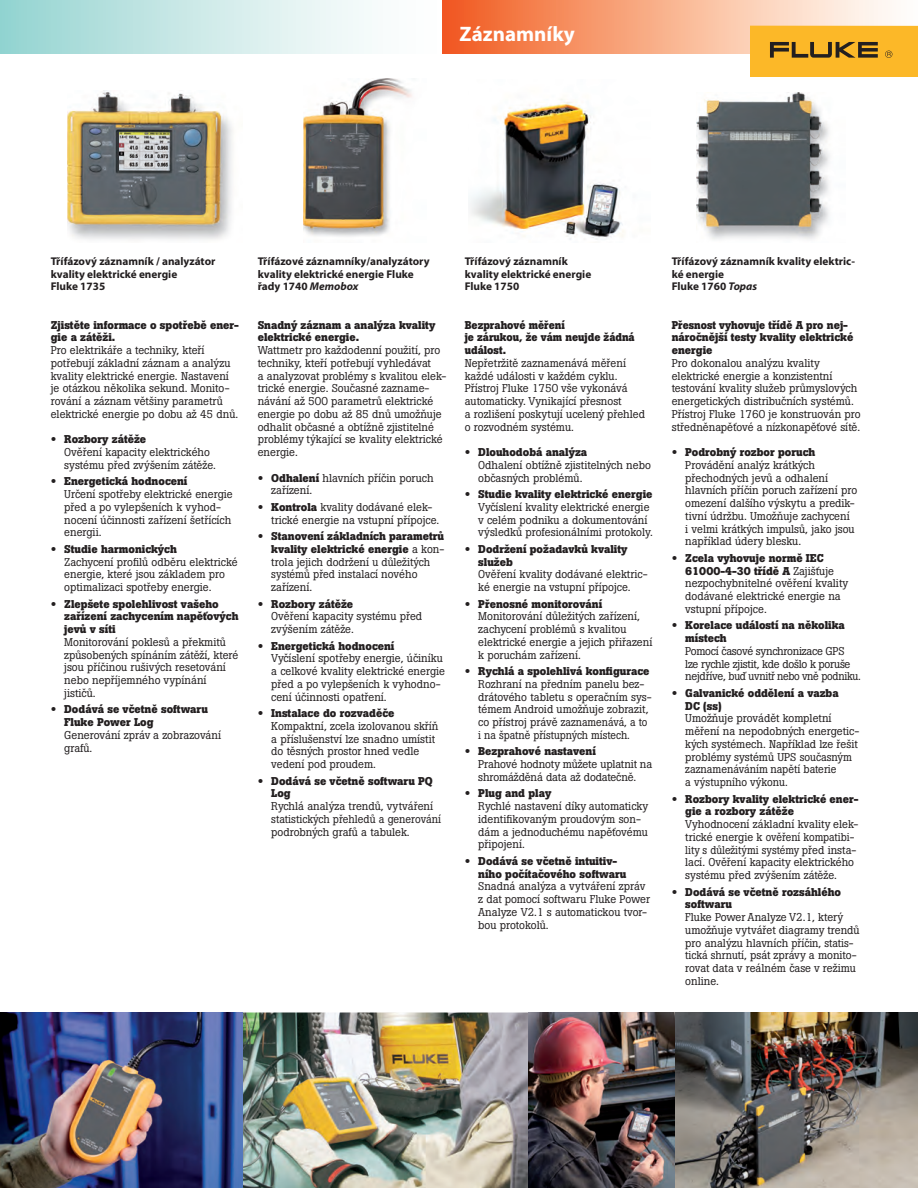
<style>
.page{position:relative;width:918px;height:1188px;background:#fff}
.page>*{position:absolute;margin:0;border:0;box-sizing:border-box;transform-origin:0 0}
.t1{font:700 21px "Myriad Pro";color:#fff}
.t2{font:11.25px/12.8px "Boton Pro";color:#231f20}
.t3{font:700 11.25px/12.8px "Boton Pro";color:#231f20}
.t4{font:700 11.25px/12.8px "Myriad Pro";color:#231f20}
.t5{font:11.25px/12.8px "Boton Pro";letter-spacing:-.025em;color:#231f20}
.t6{font:700 11.25px/12.8px "Boton Pro";color:#231f20;scale:.96 1}
.s1{font-family:"Helvetica Neue LT Std";font-weight:700;font-stretch:expanded}
.s2{font-weight:700}
.s3{font-family:"Helvetica Neue LT Std";font-stretch:expanded}
.s4{font-style:italic}
</style>
<div class="page">
<img style="left:68px;top:91px;width:165px;height:149px">
<img style="left:696px;top:93px;width:134px;height:147px">
<img style="left:470px;top:99px;width:154px;height:141px">
<div style="left:0;top:0;width:442px;height:54px;background:linear-gradient(to right,#98d5d2,#fff)"></div>
<div style="left:442px;top:0;width:476px;height:54px;background:linear-gradient(to right,#f25f22,#fff)"></div>
<img style="left:0;top:1012px;width:918px;height:176px">
<img style="left:304px;top:78px;width:108px;height:159px">
<div style="left:750px;top:26px;width:168px;height:51px;background:#fcb828"></div>
<svg style="left:770px;top:42px;width:108px;height:16px"></svg>
<svg style="left:885px;top:51px;width:7px;height:7px"></svg>
<h1 class="t1" style="left:460px;top:26px;width:117px">Záznamníky</h1>
<p class="t4" style="left:51px;top:256px;width:166px">Třífázový záznamník / analyzátor kvality elektrické energie<br>Fluke 1735</p>
<p class="t3" style="left:51px;top:319px;width:190px">Zjistěte informace o spotřebě ener&shy;gie a zátěži.</p>
<p class="t2" style="left:51px;top:345px;width:189px">Pro elektrikáře a techniky, kteří potřebují základní záznam a analýzu kvality elektrické energie. Nastavení je otázkou několika sekund. Monito&shy;rování a záznam většiny parametrů elektrické energie po dobu až 45 dnů.</p>
<p class="t2" style="left:64px;top:434px;width:153px;text-indent:-14px"><span class="s1">•</span> <span class="s2">Rozbory zátěže<br></span>Ověření kapacity elektrického systému před zvýšením zátěže.</p>
<p class="t2" style="left:64px;top:476px;width:170px;text-indent:-14px"><span class="s1">•</span> <span class="s2">Energetická hodnocení<br></span>Určení spotřeby elektrické energie před a po vylepšeních k vyhod&shy;nocení účinnosti zařízení šetřících energii.</p>
<p class="t2" style="left:64px;top:544px;width:175px;text-indent:-13px"><span class="s1">•</span> <span class="s2">Studie harmonických<br></span>Zachycení profilů odběru elektrické energie, které jsou základem pro optimalizaci spotřeby energie.</p>
<p class="t3" style="left:64px;top:598px;width:176px;text-indent:-13px"><span class="s3">•</span> Zlepšete spolehlivost vašeho zařízení zachycením napěťových jevů v síti</p>
<p class="t2" style="left:64px;top:637px;width:176px">Monitorování poklesů a překmitů způsobených spínáním zátěží, které jsou příčinou rušivých resetování nebo nepříjemného vypínání jističů.</p>
<p class="t3" style="left:64px;top:704px;width:145px;text-indent:-13px"><span class="s3">•</span> Dodává se včetně softwaru<br>Fluke Power Log</p>
<p class="t2" style="left:64px;top:730px;width:158px">Generování zpráv a zobrazování grafů.</p>
<p class="t4" style="left:258px;top:256px;width:173px">Třífázové záznamníky/analyzátory kvality elektrické energie Fluke řady 1740 <span class="s4">Memobox</span></p>
<p class="t3" style="left:258px;top:319px;width:179px">Snadný záznam a analýza kvality elektrické energie.</p>
<p class="t2" style="left:258px;top:345px;width:190px">Wattmetr pro každodenní použití, pro techniky, kteří potřebují vyhledávat<br>a analyzovat problémy s kvalitou elek&shy;trické energie. Současné zazname&shy;návání až 500 parametrů elektrické energie po dobu až 85 dnů umožňuje odhalit občasné a obtížně zjistitelné problémy týkající se kvality elektrické energie.</p>
<p class="t2" style="left:271px;top:472px;width:164px;text-indent:-14px"><span class="s1">•</span> <span class="s2">Odhalení</span> hlavních příčin poruch zařízení.</p>
<p class="t2" style="left:271px;top:502px;width:170px;text-indent:-14px"><span class="s1">•</span> <span class="s2">Kontrola</span> kvality dodávané elek&shy;trické energie na vstupní přípojce.</p>
<p class="t2" style="left:271px;top:531px;width:175px;text-indent:-14px"><span class="s1">•</span> <span class="s2">Stanovení základních parametrů kvality elektrické energie</span> a kon&shy;trola jejich dodržení u důležitých systémů před instalací nového zařízení.</p>
<p class="t2" style="left:271px;top:598px;width:153px;text-indent:-14px"><span class="s1">•</span> <span class="s2">Rozbory zátěže<br></span>Ověření kapacity systému před zvýšením zátěže.</p>
<p class="t2" style="left:271px;top:640px;width:175px;text-indent:-14px"><span class="s1">•</span> <span class="s2">Energetická hodnocení<br></span>Vyčíslení spotřeby energie, účiníku a celkové kvality elektrické energie před a po vylepšeních k vyhodno&shy;cení účinnosti opatření.</p>
<p class="t2" style="left:271px;top:708px;width:169px;text-indent:-14px"><span class="s1">•</span> <span class="s2">Instalace do rozvaděče<br></span>Kompaktní, zcela izolovanou skříň a příslušenství lze snadno umístit do těsných prostor hned vedle vedení pod proudem.</p>
<p class="t3" style="left:271px;top:775px;width:163px;text-indent:-14px"><span class="s3">•</span> Dodává se včetně softwaru PQ<br>Log</p>
<p class="t2" style="left:271px;top:801px;width:171px">Rychlá analýza trendů, vytváření statistických přehledů a generování podrobných grafů a tabulek.</p>
<p class="t4" style="left:465px;top:256px;width:128px">Třífázový záznamník kvality elektrické energie<br>Fluke 1750</p>
<p class="t3" style="left:465px;top:319px;width:172px">Bezprahové měření<br>je zárukou, že vám neujde žádná událost.</p>
<p class="t2" style="left:465px;top:358px;width:182px">Nepřetržitě zaznamenává měření každé události v každém cyklu.<br>Přístroj Fluke 1750 vše vykonává automaticky. Vynikající přesnost<br>a rozlišení poskytují ucelený přehled o rozvodném systému.</p>
<p class="t2" style="left:478px;top:447px;width:174px;text-indent:-14px"><span class="s1">•</span> <span class="s2">Dlouhodobá analýza<br></span>Odhalení obtížně zjistitelných nebo občasných problémů.</p>
<p class="t2" style="left:478px;top:489px;width:176px;text-indent:-14px"><span class="s1">•</span> <span class="s2">Studie kvality elektrické energie </span>Vyčíslení kvality elektrické energie v celém podniku a dokumentování výsledků profesionálními protokoly.</p>
<p class="t3" style="left:478px;top:544px;width:151px;text-indent:-14px"><span class="s3">•</span> Dodržení požadavků kvality služeb</p>
<p class="t2" style="left:478px;top:569px;width:171px">Ověření kvality dodávané elektric&shy;ké energie na vstupní přípojce.</p>
<p class="t2" style="left:478px;top:598px;width:176px;text-indent:-14px"><span class="s1">•</span> <span class="s2">Přenosné monitorování<br></span>Monitorování důležitých zařízení, zachycení problémů s kvalitou elektrické energie a jejich přiřazení k poruchám zařízení.</p>
<p class="t2" style="left:478px;top:666px;width:175px;text-indent:-13px"><span class="s1">•</span> <span class="s2">Rychlá a spolehlivá konfigurace </span>Rozhraní na předním panelu bez&shy;drátového tabletu s operačním sys&shy;témem Android umožňuje zobrazit, co přístroj právě zaznamenává, a to i na špatně přístupných místech.</p>
<p class="t2" style="left:478px;top:746px;width:175px;text-indent:-14px"><span class="s1">•</span> <span class="s2">Bezprahové nastavení<br></span>Prahové hodnoty můžete uplatnit na shromážděná data až dodatečně.</p>
<p class="t2" style="left:478px;top:788px;width:171px;text-indent:-14px"><span class="s1">•</span> <span class="s2">Plug and play<br></span>Rychlé nastavení díky automaticky identifikovaným proudovým son&shy;dám a jednoduchému napěťovému připojení.</p>
<p class="t3" style="left:478px;top:856px;width:150px;text-indent:-14px"><span class="s3">•</span> Dodává se včetně intuitiv&shy;ního počítačového softwaru</p>
<p class="t2" style="left:478px;top:881px;width:173px">Snadná analýza a vytváření zpráv z dat pomocí softwaru Fluke Power<br>Analyze V2.1 s automatickou tvor&shy;bou protokolů.</p>
<p class="t4" style="left:672px;top:256px;width:185px">Třífázový záznamník kvality elektric&shy;ké energie<br>Fluke 1760 <span class="s4">Topas</span></p>
<p class="t6" style="left:672px;top:319px;width:191px">Přesnost vyhovuje třídě A pro nej&shy;náročnější testy kvality elektrické energie</p>
<p class="t2" style="left:672px;top:358px;width:191px">Pro dokonalou analýzu kvality elektrické energie a konzistentní testování kvality služeb průmyslových energetických distribučních systémů.<br>Přístroj Fluke 1760 je konstruován pro středněnapěťové a nízkonapěťové sítě.</p>
<p class="t2" style="left:685px;top:447px;width:173px;text-indent:-14px"><span class="s1">•</span> <span class="s2">Podrobný rozbor poruch<br></span>Provádění analýz krátkých přechodných jevů a odhalení hlavních příčin poruch zařízení pro omezení dalšího výskytu a predik&shy;tivní údržbu. Umožňuje zachycení<br>i velmi krátkých impulsů, jako jsou například údery blesku.</p>
<p class="t2" style="left:685px;top:553px;width:165px;text-indent:-14px"><span class="s1">•</span> <span class="s2">Zcela vyhovuje normě IEC<br>61000-4-30 třídě A</span> Zajišťuje nezpochybnitelné ověření kvality dodávané elektrické energie na vstupní přípojce.</p>
<p class="t3" style="left:685px;top:620px;width:161px;text-indent:-14px"><span class="s3">•</span> Korelace událostí na několika místech</p>
<p class="t5" style="left:685px;top:646px;width:177px">Pomocí časové synchronizace GPS<br>lze rychle zjistit, kde došlo k poruše nejdříve, buď uvnitř nebo vně podniku.</p>
<p class="t3" style="left:685px;top:688px;width:155px;text-indent:-14px"><span class="s3">•</span> Galvanické oddělení a vazba<br>DC (ss)</p>
<p class="t2" style="left:685px;top:713px;width:176px">Umožňuje provádět kompletní měření na nepodobných energetic&shy;kých systémech. Například lze řešit problémy systémů UPS současným zaznamenáváním napětí baterie<br>a výstupního výkonu.</p>
<p class="t3" style="left:685px;top:793px;width:175px;text-indent:-14px"><span class="s3">•</span> Rozbory kvality elektrické ener&shy;gie a rozbory zátěže</p>
<p class="t2" style="left:685px;top:819px;width:175px">Vyhodnocení základní kvality elek&shy;trické energie k ověření kompatibi&shy;lity s důležitými systémy před insta&shy;lací. Ověření kapacity elektrického systému před zvýšením zátěže.</p>
<p class="t3" style="left:685px;top:886px;width:157px;text-indent:-14px"><span class="s3">•</span> Dodává se včetně rozsáhlého softwaru</p>
<p class="t2" style="left:685px;top:912px;width:176px">Fluke Power Analyze V2.1, který umožňuje vytvářet diagramy trendů pro analýzu hlavních příčin, statis&shy;tická shrnutí, psát zprávy a monito&shy;rovat data v reálném čase v režimu online.</p>
</div>
